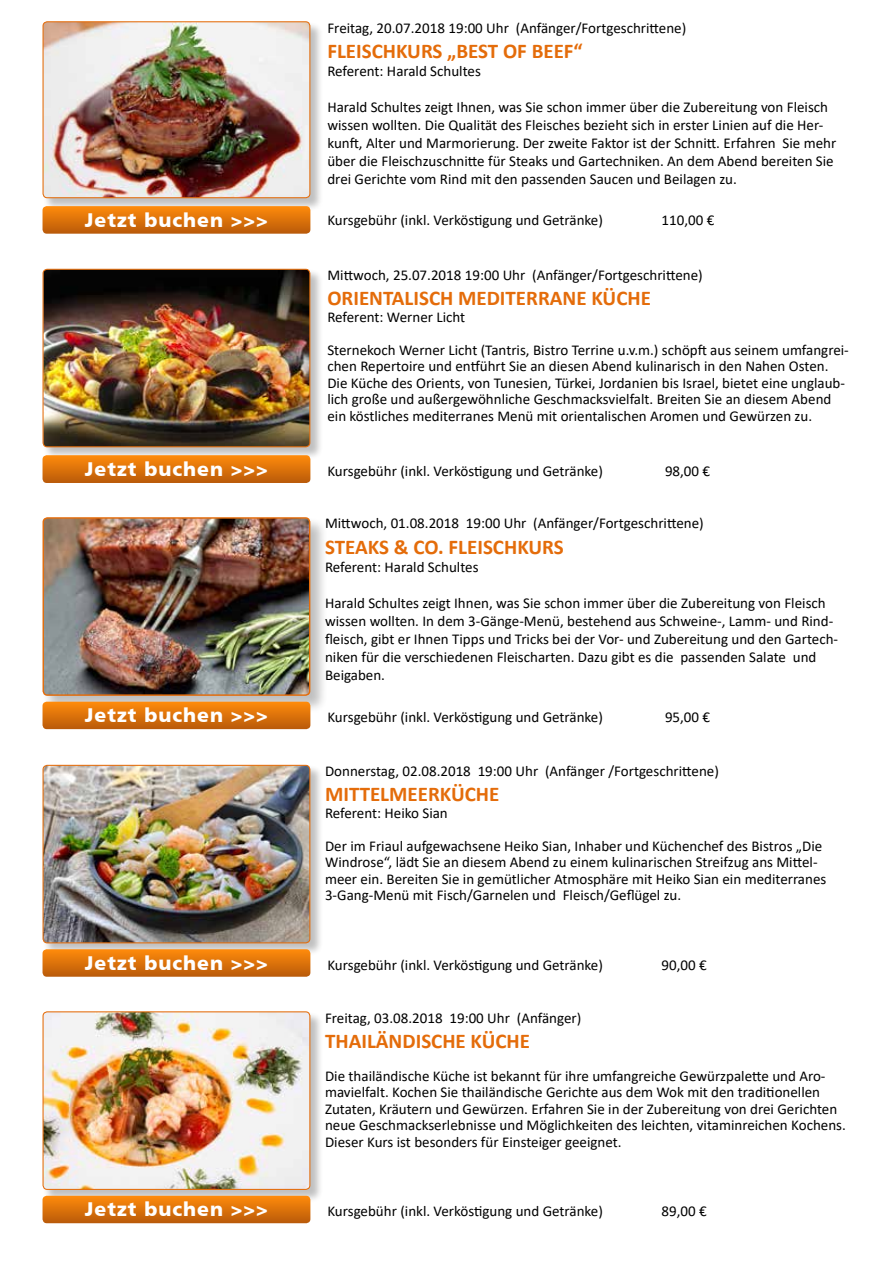
<style>
.page{position:relative;width:893px;height:1263px;background:#fff}
.page>*{position:absolute;margin:0;border:0;box-sizing:border-box;transform-origin:0 0}
.t1{font:700 21px "Calibri";color:#e46c0a}
.t2{font:900 19.5px "Frutiger";letter-spacing:.05em;color:#fff}
.t3{font:15px/16.5px "Calibri";color:#000}
</style>
<div class="page">
<div style="left:43px;top:21px;width:280px;height:190px;background:#000;opacity:.25"></div>
<img style="left:43px;top:22px;width:267px;height:176px">
<div style="left:43px;top:21px;width:267px;height:177px;border:1px solid #e46c0a;border-radius:4px"></div>
<svg style="left:43px;top:206px;width:267px;height:28px;background:#dc750e"></svg>
<div style="left:43px;top:269px;width:280px;height:191px;background:#000;opacity:.25"></div>
<img style="left:43px;top:269px;width:267px;height:178px">
<div style="left:43px;top:269px;width:267px;height:178px;border:1px solid #e46c0a;border-radius:4px"></div>
<svg style="left:43px;top:455px;width:267px;height:28px;background:#dc730c"></svg>
<div style="left:42px;top:517px;width:286px;height:196px;background:#000;opacity:.25"></div>
<img style="left:43px;top:518px;width:267px;height:177px">
<div style="left:43px;top:517px;width:267px;height:179px;border:1px solid #e46c0a;border-radius:4px"></div>
<svg style="left:43px;top:702px;width:267px;height:27px;background:#dc720a"></svg>
<div style="left:43px;top:765px;width:280px;height:191px;background:#000;opacity:.25"></div>
<img style="left:43px;top:765px;width:267px;height:178px">
<div style="left:43px;top:765px;width:267px;height:178px;border:1px solid #e46c0a;border-radius:4px"></div>
<svg style="left:43px;top:949px;width:267px;height:28px;background:#dc750f"></svg>
<div style="left:43px;top:1011px;width:280px;height:192px;background:#000;opacity:.25"></div>
<img style="left:43px;top:1012px;width:267px;height:177px">
<div style="left:43px;top:1011px;width:267px;height:179px;border:1px solid #e46c0a;border-radius:4px"></div>
<svg style="left:43px;top:1196px;width:267px;height:27px;background:#dc720a"></svg>
<p class="t3" style="left:327px;top:19px;width:360px">Freitag, 20.07.2018 19:00 Uhr (Anfänger/Fortgeschrittene)</p>
<h1 class="t1" style="left:327px;top:36px;width:257px">FLEISCHKURS „BEST OF BEEF“</h1>
<p class="t3" style="left:327px;top:62px;width:155px">Referent: Harald Schultes</p>
<p class="t3" style="left:327px;top:97px;width:510px;line-height:18px">Harald Schultes zeigt Ihnen, was Sie schon immer über die Zubereitung von Fleisch wissen wollten. Die Qualität des Fleisches bezieht sich in erster Linien auf die Her&shy;kunft, Alter und Marmorierung. Der zweite Faktor ist der Schnitt. Erfahren Sie mehr über die Fleischzuschnitte für Steaks und Gartechniken. An dem Abend bereiten Sie drei Gerichte vom Rind mit den passenden Saucen und Beilagen zu.</p>
<h2 class="t2" style="left:85px;top:208px;width:185px">Jetzt buchen &gt;&gt;&gt;</h2>
<p class="t3" style="left:327px;top:212px;width:277px">Kursgebühr (inkl. Verköstigung und Getränke)</p>
<p class="t3" style="left:662px;top:212px;width:54px">110,00 €</p>
<p class="t3" style="left:327px;top:266px;width:377px">Mittwoch, 25.07.2018 19:00 Uhr (Anfänger/Fortgeschrittene)</p>
<h1 class="t1" style="left:327px;top:283px;width:325px">ORIENTALISCH MEDITERRANE KÜCHE</h1>
<p class="t3" style="left:327px;top:308px;width:139px">Referent: Werner Licht</p>
<p class="t3" style="left:327px;top:341px;width:523px">Sternekoch Werner Licht (Tantris, Bistro Terrine u.v.m.) schöpft aus seinem umfangrei&shy;chen Repertoire und entführt Sie an diesen Abend kulinarisch in den Nahen Osten.<br>Die Küche des Orients, von Tunesien, Türkei, Jordanien bis Israel, bietet eine unglaub&shy;lich große und außergewöhnliche Geschmacksvielfalt. Breiten Sie an diesem Abend ein köstliches mediterranes Menü mit orientalischen Aromen und Gewürzen zu.</p>
<h2 class="t2" style="left:85px;top:457px;width:185px">Jetzt buchen &gt;&gt;&gt;</h2>
<p class="t3" style="left:327px;top:462px;width:277px">Kursgebühr (inkl. Verköstigung und Getränke)</p>
<p class="t3" style="left:665px;top:462px;width:47px">98,00 €</p>
<p class="t3" style="left:325px;top:515px;width:380px">Mittwoch, 01.08.2018 19:00 Uhr (Anfänger/Fortgeschrittene)</p>
<h1 class="t1" style="left:325px;top:532px;width:240px">STEAKS &amp; CO. FLEISCHKURS</h1>
<p class="t3" style="left:325px;top:558px;width:155px">Referent: Harald Schultes</p>
<p class="t3" style="left:325px;top:593px;width:515px;line-height:18px">Harald Schultes zeigt Ihnen, was Sie schon immer über die Zubereitung von Fleisch wissen wollten. In dem 3-Gänge-Menü, bestehend aus Schweine-, Lamm- und Rind&shy;fleisch, gibt er Ihnen Tipps und Tricks bei der Vor- und Zubereitung und den Gartech&shy;niken für die verschiedenen Fleischarten. Dazu gibt es die passenden Salate und Beigaben.</p>
<h2 class="t2" style="left:85px;top:704px;width:185px">Jetzt buchen &gt;&gt;&gt;</h2>
<p class="t3" style="left:327px;top:709px;width:277px">Kursgebühr (inkl. Verköstigung und Getränke)</p>
<p class="t3" style="left:665px;top:709px;width:47px">95,00 €</p>
<p class="t3" style="left:325px;top:762px;width:395px">Donnerstag, 02.08.2018 19:00 Uhr (Anfänger /Fortgeschrittene)</p>
<h1 class="t1" style="left:325px;top:779px;width:176px">MITTELMEERKÜCHE</h1>
<p class="t3" style="left:325px;top:804px;width:124px">Referent: Heiko Sian</p>
<p class="t3" style="left:325px;top:837px;width:503px">Der im Friaul aufgewachsene Heiko Sian, Inhaber und Küchenchef des Bistros „Die Windrose“, lädt Sie an diesem Abend zu einem kulinarischen Streifzug ans Mittel&shy;meer ein. Bereiten Sie in gemütlicher Atmosphäre mit Heiko Sian ein mediterranes 3-Gang-Menü mit Fisch/Garnelen und Fleisch/Geflügel zu.</p>
<h2 class="t2" style="left:85px;top:951px;width:185px">Jetzt buchen &gt;&gt;&gt;</h2>
<p class="t3" style="left:327px;top:956px;width:277px">Kursgebühr (inkl. Verköstigung und Getränke)</p>
<p class="t3" style="left:662px;top:956px;width:47px">90,00 €</p>
<p class="t3" style="left:325px;top:1009px;width:258px">Freitag, 03.08.2018 19:00 Uhr (Anfänger)</p>
<h1 class="t1" style="left:325px;top:1026px;width:207px">THAILÄNDISCHE KÜCHE</h1>
<p class="t3" style="left:325px;top:1067px;width:522px">Die thailändische Küche ist bekannt für ihre umfangreiche Gewürzpalette und Aro&shy;mavielfalt. Kochen Sie thailändische Gerichte aus dem Wok mit den traditionellen Zutaten, Kräutern und Gewürzen. Erfahren Sie in der Zubereitung von drei Gerichten neue Geschmackserlebnisse und Möglichkeiten des leichten, vitaminreichen Kochens.<br>Dieser Kurs ist besonders für Einsteiger geeignet.</p>
<h2 class="t2" style="left:85px;top:1198px;width:185px">Jetzt buchen &gt;&gt;&gt;</h2>
<p class="t3" style="left:327px;top:1203px;width:277px">Kursgebühr (inkl. Verköstigung und Getränke)</p>
<p class="t3" style="left:662px;top:1203px;width:47px">89,00 €</p>
</div>
